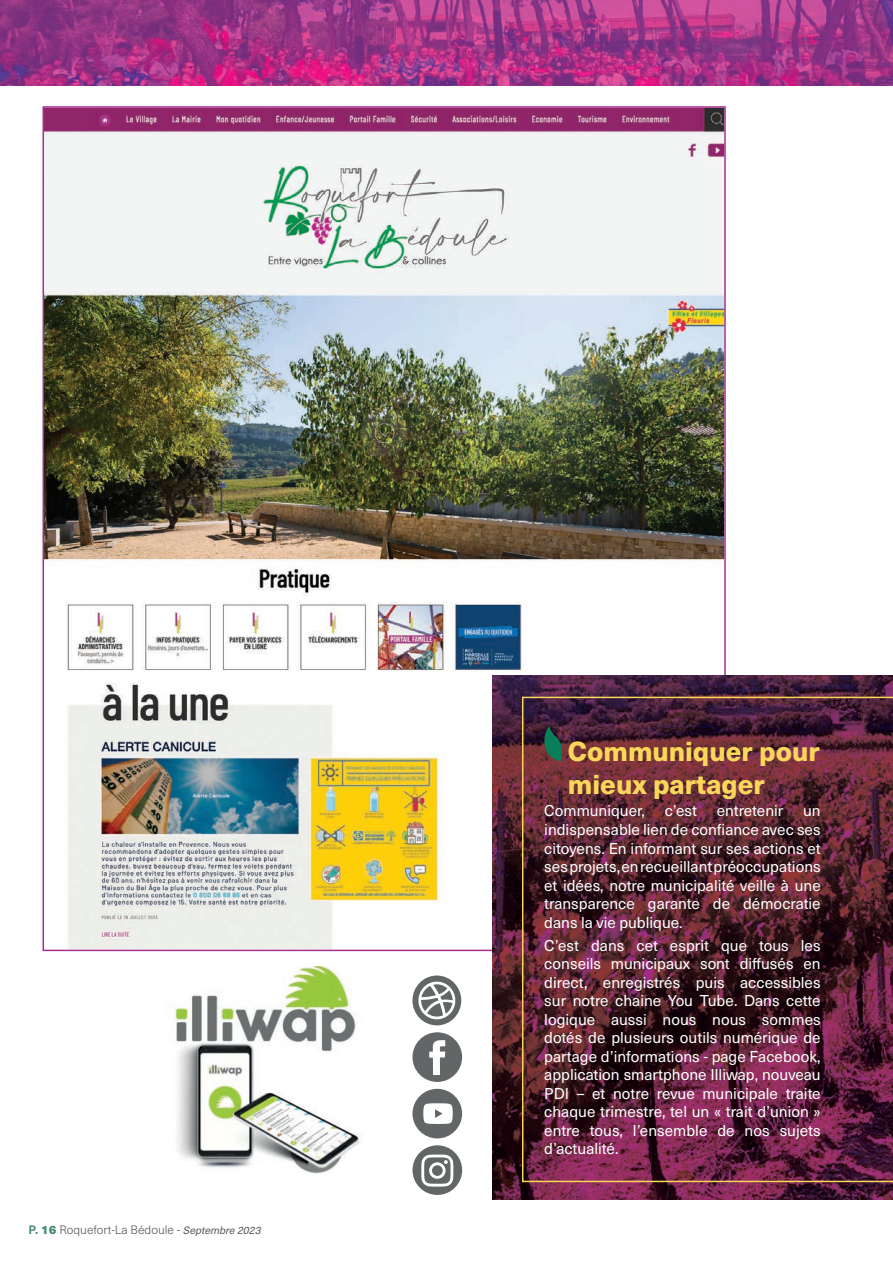
<style>
.page{position:relative;width:893px;height:1263px;background:#fff}
.page>*{position:absolute;margin:0;border:0;box-sizing:border-box;transform-origin:0 0}
.t1{font:800 27px/32.4px "Neue Haas Unica W1 G";color:#fad75a}
.t2{font:15.45px/18.6px "Neue Haas Unica W1 G";color:#fff;text-align:justify}
.t3{font:300 12px "Neue Haas Unica W1 G";color:#57585a}
.s1{font-weight:700;color:#4b8f72}
.s2{font-weight:900;color:#4b8f72}
.s3{font-weight:400;font-style:italic;font-size:10.5px}
</style>
<div class="page">
<img style="left:43px;top:106px;width:683px;height:845px">
<img style="left:492px;top:675px;width:401px;height:524px">
<img style="left:0;top:0;width:893px;height:85px">
<img style="left:173px;top:966px;width:189px;height:208px">
<svg style="left:412px;top:1032px;width:50px;height:50px"></svg>
<svg style="left:412px;top:1145px;width:50px;height:50px"></svg>
<svg style="left:412px;top:975px;width:49px;height:50px"></svg>
<svg style="left:412px;top:1089px;width:50px;height:49px"></svg>
<svg style="left:522px;top:697px;width:371px;height:485px;background:#562132"></svg>
<svg style="left:541px;top:725px;width:22px;height:36px"></svg>
<p class="t3" style="left:28px;top:1221px;width:237px"><span class="s1">P.</span> <span class="s2">16</span> Roquefort-La Bédoule - <span class="s3">Septembre 2023</span></p>
<h1 class="t1" style="left:568px;top:734px;width:253px">Communiquer pour mieux partager</h1>
<p class="t2" style="left:544px;top:801px;width:102px">Communiquer,</p>
<p class="t2" style="left:665px;top:801px;width:34px">c’est</p>
<p class="t2" style="left:717px;top:801px;width:68px">entretenir</p>
<p class="t2" style="left:544px;top:801px;width:278px;text-indent:259px">un indispensable lien de confiance avec ses citoyens. En informant sur ses actions et ses projets, en recueillant préoccupations et idées, notre municipalité veille à une transparence garante de démocratie dans la vie publique.</p>
<p class="t2" style="left:544px;top:935px;width:278px">C’est dans cet esprit que tous les conseils municipaux sont diffusés en direct, enregistrés puis accessibles sur notre chaine You Tube. Dans cette logique aussi nous nous sommes dotés de plusieurs outils numérique de partage d’informations - page Facebook, application smartphone Illiwap, nouveau PDI – et notre revue municipale traite chaque trimestre, tel un « trait d’union » entre tous, l’ensemble de nos sujets d’actualité.</p>
</div>
